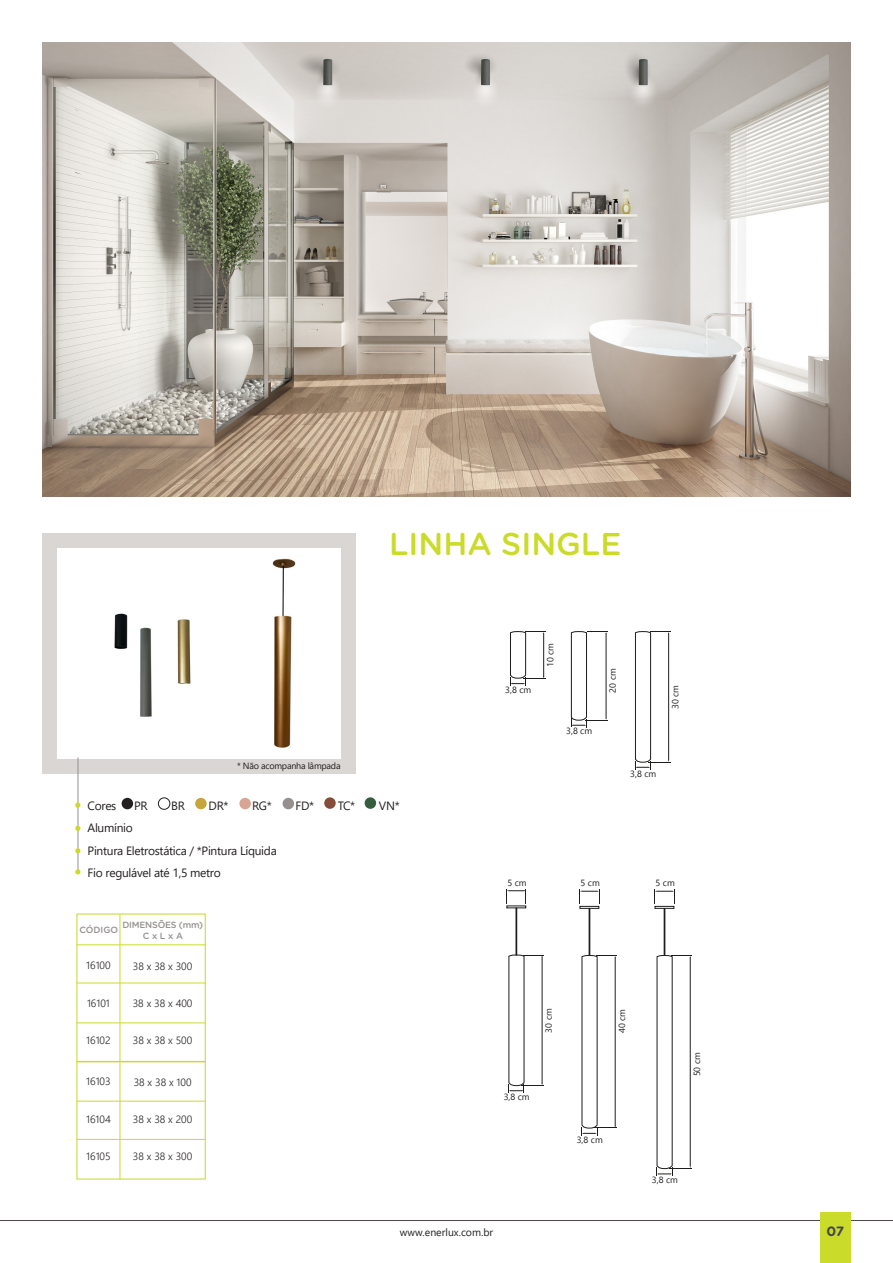
<style>
.page{position:relative;width:893px;height:1263px;background:#fff}
.page>*{position:absolute;margin:0;border:0;box-sizing:border-box;transform-origin:0 0}
.t1{font:500 31.5px "Gotham Rounded";color:#cadb2a}
.t2{font:700 13.5px "Gotham Rounded";color:#444747}
.t3{font:12px "Segoe UI";letter-spacing:-.025em;color:#231f20}
.t4{font:300 10.5px "Segoe UI";color:#231f20}
.t5{font:10.5px "Segoe UI";color:#231f20}
.t6{font:9px "Segoe UI Historic";color:#1d1e1c}
.t7{font:500 9px "Gotham Rounded";letter-spacing:-.025em;color:#969190}
.t8{font:9px "Segoe UI";letter-spacing:-.025em;color:#231f20}
</style>
<div class="page">
<div style="left:77px;top:914px;width:129px;height:265px;border:1px solid #c4d82d"></div>
<hr style="left:77px;top:944px;width:128px;height:1px;background:#cadb2a">
<hr style="left:77px;top:1022px;width:128px;height:1px;background:#cadb2a">
<hr style="left:77px;top:983px;width:129px;height:1px;background:#cadb2a">
<hr style="left:77px;top:1061px;width:129px;height:1px;background:#cadb2a">
<hr style="left:77px;top:1139px;width:128px;height:1px;background:#cadb2a">
<hr style="left:77px;top:1101px;width:129px;height:1px;background:#cadb2a">
<hr style="left:120px;top:914px;width:1px;height:265px;background:#cadb2a">
<div style="left:43px;top:533px;width:313px;height:241px;background:#dad6d4"></div>
<div style="left:57px;top:548px;width:284px;height:211px;background:#fff"></div>
<hr style="left:78px;top:757px;width:1px;height:115px;background:#969190">
<svg style="left:75px;top:802px;width:5px;height:6px"></svg>
<svg style="left:75px;top:869px;width:5px;height:5px"></svg>
<svg style="left:75px;top:826px;width:5px;height:5px"></svg>
<svg style="left:75px;top:848px;width:5px;height:5px"></svg>
<div style="left:122px;top:798px;width:11px;height:11px;background:#231f20;border-radius:50%"></div>
<div style="left:158px;top:798px;width:12px;height:11px;border:1px solid #231f20;border-radius:50%"></div>
<div style="left:195px;top:798px;width:12px;height:11px;background:#c6a53b;border-radius:50%"></div>
<div style="left:239px;top:798px;width:12px;height:11px;background:#d8a592;border-radius:50%"></div>
<div style="left:283px;top:798px;width:11px;height:11px;background:#969190;border-radius:50%"></div>
<div style="left:324px;top:797px;width:12px;height:12px;background:#864d39;border-radius:50%"></div>
<div style="left:365px;top:797px;width:11px;height:12px;background:#345c3f;border-radius:50%"></div>
<img style="left:43px;top:43px;width:807px;height:454px">
<img style="left:114px;top:613px;width:77px;height:104px">
<img style="left:272px;top:558px;width:24px;height:190px">
<hr style="left:0;top:1220px;width:893px;height:1px;background:#4d4747">
<div style="left:820px;top:1212px;width:30px;height:51px;background:#cadb2a"></div>
<svg style="left:635px;top:631px;width:35px;height:138px"></svg>
<svg style="left:510px;top:631px;width:35px;height:54px"></svg>
<svg style="left:571px;top:631px;width:37px;height:96px"></svg>
<svg style="left:655px;top:889px;width:20px;height:19px"></svg>
<div style="left:664px;top:908px;width:1px;height:48px;border:1px solid #1d1d1b"></div>
<svg style="left:657px;top:955px;width:35px;height:221px"></svg>
<svg style="left:580px;top:889px;width:20px;height:19px"></svg>
<div style="left:589px;top:908px;width:1px;height:48px;border:1px solid #1d1d1b"></div>
<svg style="left:582px;top:955px;width:35px;height:180px"></svg>
<svg style="left:507px;top:889px;width:20px;height:19px"></svg>
<div style="left:516px;top:908px;width:1px;height:47px;border:1px solid #1d1d1b"></div>
<svg style="left:508px;top:955px;width:36px;height:137px"></svg>
<p class="t1" style="left:389px;top:521px;width:234px">LINHA SINGLE</p>
<p class="t8" style="left:237px;top:757px;width:105px">* Não acompanha lâmpada</p>
<p class="t3" style="left:88px;top:794px;width:30px">Cores</p>
<p class="t3" style="left:134px;top:794px;width:15px">PR</p>
<p class="t3" style="left:171px;top:794px;width:15px">BR</p>
<p class="t3" style="left:209px;top:794px;width:21px">DR*</p>
<p class="t3" style="left:252px;top:794px;width:21px">RG*</p>
<p class="t3" style="left:295px;top:794px;width:20px">FD*</p>
<p class="t3" style="left:338px;top:794px;width:19px">TC*</p>
<p class="t3" style="left:379px;top:794px;width:22px">VN*</p>
<p class="t3" style="left:88px;top:817px;width:47px">Alumínio</p>
<p class="t3" style="left:88px;top:839px;width:191px">Pintura Eletrostática / *Pintura Líquida</p>
<p class="t3" style="left:88px;top:862px;width:135px">Fio regulável até 1,5 metro</p>
<p class="t7" style="left:80px;top:923px;width:40px">CÓDIGO</p>
<p class="t7" style="left:122px;top:918px;width:82px">DIMENSÕES (mm)</p>
<p class="t7" style="left:143px;top:929px;width:42px">C x L x A</p>
<p class="t4" style="left:133px;top:956px;width:61px">38 x 38 x 300</p>
<p class="t4" style="left:133px;top:993px;width:61px">38 x 38 x 400</p>
<p class="t4" style="left:133px;top:1031px;width:61px">38 x 38 x 500</p>
<p class="t4" style="left:134px;top:1072px;width:59px">38 x 38 x 100</p>
<p class="t4" style="left:133px;top:1109px;width:61px">38 x 38 x 200</p>
<p class="t4" style="left:133px;top:1147px;width:61px">38 x 38 x 300</p>
<p class="t4" style="left:86px;top:956px;width:26px">16100</p>
<p class="t4" style="left:87px;top:993px;width:24px">16101</p>
<p class="t4" style="left:86px;top:1031px;width:26px">16102</p>
<p class="t4" style="left:86px;top:1072px;width:26px">16103</p>
<p class="t4" style="left:86px;top:1109px;width:26px">16104</p>
<p class="t4" style="left:86px;top:1146px;width:26px">16105</p>
<p class="t6" style="left:505px;top:684px;width:28px">3,8 cm</p>
<p class="t6" style="left:545px;top:667px;width:26px;rotate:-90deg">10 cm</p>
<p class="t6" style="left:566px;top:726px;width:28px">3,8 cm</p>
<p class="t6" style="left:607px;top:693px;width:26px;rotate:-90deg">20 cm</p>
<p class="t6" style="left:670px;top:709px;width:26px;rotate:-90deg">30 cm</p>
<p class="t6" style="left:630px;top:768px;width:28px">3,8 cm</p>
<p class="t6" style="left:507px;top:877px;width:21px">5 cm</p>
<p class="t6" style="left:581px;top:878px;width:21px">5 cm</p>
<p class="t6" style="left:656px;top:878px;width:21px">5 cm</p>
<p class="t6" style="left:544px;top:1032px;width:26px;rotate:-90deg">30 cm</p>
<p class="t6" style="left:504px;top:1091px;width:28px">3,8 cm</p>
<p class="t6" style="left:617px;top:1033px;width:26px;rotate:-90deg">40 cm</p>
<p class="t6" style="left:577px;top:1134px;width:28px">3,8 cm</p>
<p class="t6" style="left:692px;top:1076px;width:26px;rotate:-90deg">50 cm</p>
<p class="t6" style="left:652px;top:1175px;width:28px">3,8 cm</p>
<p class="t5" style="left:400px;top:1222px;width:95px">www.enerlux.com.br</p>
<p class="t2" style="left:826px;top:1221px;width:19px">07</p>
</div>
